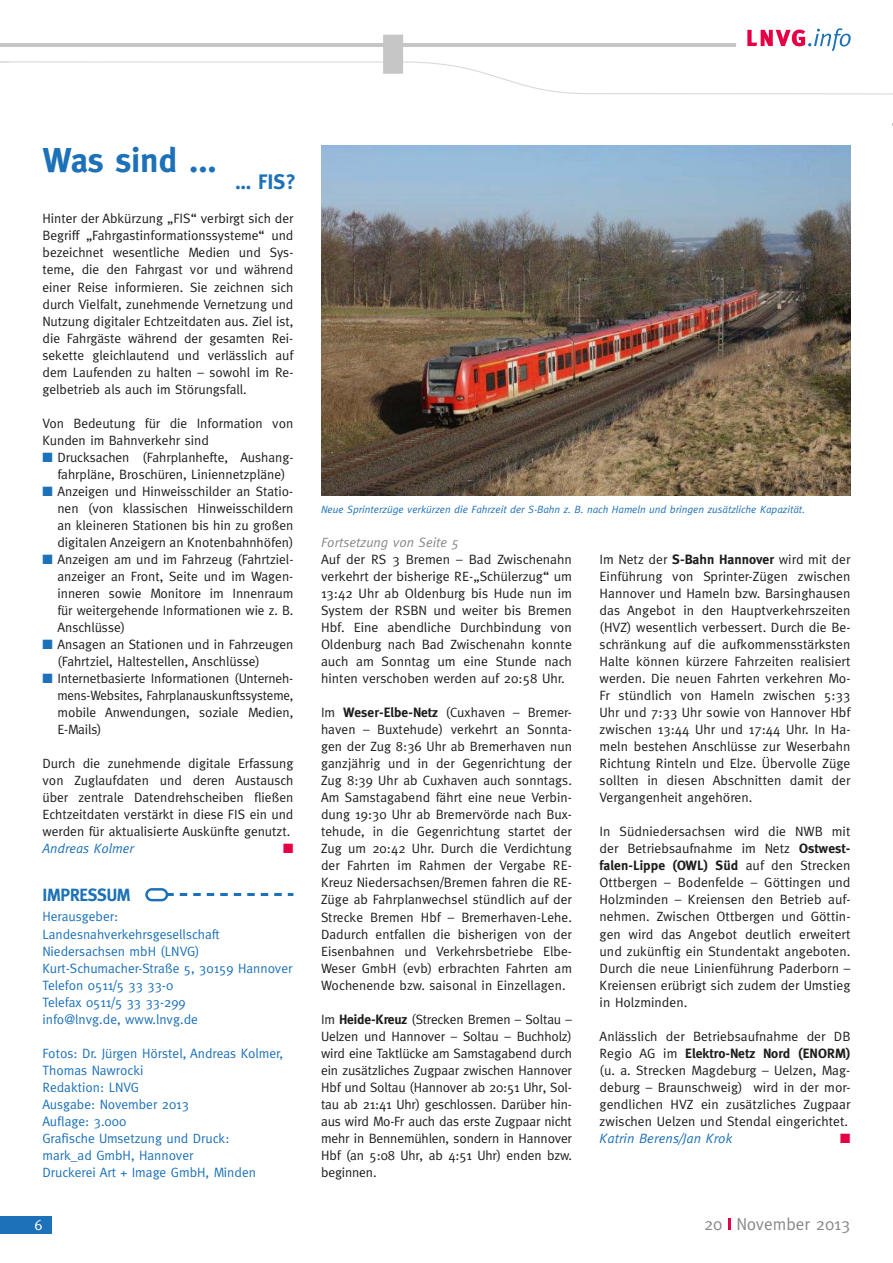
<style>
.page{position:relative;width:893px;height:1263px;background:#fff}
.page>*{position:absolute;margin:0;border:0;box-sizing:border-box;transform-origin:0 0}
.t1{font:700 34.5px "Meta";color:#1d71b8}
.t2{font:700 21px "Meta";color:#1d71b8}
.t3{font:700 17.7px "Meta";letter-spacing:-.02em;color:#1d71b8}
.t4{font:17.25px "Meta";color:#8a8989}
.t5{font:15px "Meta";color:#fff}
.t6{font:13.5px/17px "Meta";color:#1d1d1b;text-align:justify}
.t7{font:13.5px/17px "Meta";color:#1d71b8}
.t8{font:italic 13.5px "Meta";letter-spacing:.005em;color:#1d71b8}
.t9{font:italic 13.5px "Meta";color:#878787}
.t10{font:13.5px "Zapf Dingbats ITC";color:#e50046}
.t11{font:italic 10.5px "Meta";color:#1d71b8}
.s1{color:#1d71b8}
.s2{font-weight:700}
</style>
<div class="page">
<div style="left:0;top:1216px;width:51px;height:17px;background:#1d71b8"></div>
<svg style="left:728px;top:1218px;width:3px;height:12px"></svg>
<svg style="left:288px;top:893px;width:5px;height:3px"></svg>
<svg style="left:274px;top:893px;width:8px;height:3px"></svg>
<svg style="left:261px;top:893px;width:7px;height:3px"></svg>
<svg style="left:247px;top:893px;width:8px;height:3px"></svg>
<svg style="left:234px;top:893px;width:7px;height:3px"></svg>
<svg style="left:220px;top:893px;width:8px;height:3px"></svg>
<svg style="left:207px;top:893px;width:7px;height:3px"></svg>
<svg style="left:193px;top:893px;width:8px;height:3px"></svg>
<svg style="left:180px;top:893px;width:7px;height:3px"></svg>
<svg style="left:145px;top:888px;width:29px;height:13px"></svg>
<svg style="left:0;top:28px;width:893px;height:67px"></svg>
<img style="left:321px;top:146px;width:529px;height:350px">
<h1 class="t1" style="left:43px;top:140px;width:176px">Was sind ...</h1>
<h2 class="t2" style="left:235px;top:170px;width:62px">… FIS?</h2>
<p class="t6" style="left:43px;top:210px;width:252px">Hinter der Abkürzung „FIS“ verbirgt sich der Begriff „Fahrgastinformationssysteme“ und bezeichnet wesentliche Medien und Sys&shy;teme, die den Fahrgast vor und während einer Reise informieren. Sie zeichnen sich durch Vielfalt, zunehmende Vernetzung und Nutzung digitaler Echtzeitdaten aus. Ziel ist, die Fahrgäste während der gesamten Rei&shy;sekette gleichlautend und verlässlich auf dem Laufenden zu halten – sowohl im Re&shy;gelbetrieb als auch im Störungsfall.</p>
<p class="t6" style="left:43px;top:414px;width:252px">Von Bedeutung für die Information von<br>Kunden im Bahnverkehr sind</p>
<p class="t6" style="left:43px;top:448px;width:252px;text-align:center"><span class="s1">■</span> Drucksachen (Fahrplanhefte, Aushang&shy;fahrpläne, Broschüren, Liniennetzpläne)</p>
<p class="t6" style="left:57px;top:482px;width:237px;text-indent:-15px"><span class="s1">■</span> Anzeigen und Hinweisschilder an Statio&shy;nen (von klassischen Hinweisschildern an kleineren Stationen bis hin zu großen digitalen Anzeigern an Knotenbahnhöfen)</p>
<p class="t6" style="left:57px;top:550px;width:238px;text-indent:-15px"><span class="s1">■</span> Anzeigen am und im Fahrzeug (Fahrtziel&shy;anzeiger an Front, Seite und im Wagen&shy;inneren sowie Monitore im Innenraum für weitergehende Informationen wie z. B.<br>Anschlüsse)</p>
<p class="t6" style="left:57px;top:636px;width:237px;text-indent:-15px"><span class="s1">■</span> Ansagen an Stationen und in Fahrzeugen (Fahrtziel, Haltestellen, Anschlüsse)</p>
<p class="t6" style="left:57px;top:670px;width:237px;text-indent:-15px"><span class="s1">■</span> Internetbasierte Informationen (Unterneh&shy;mens-Websites, Fahrplanauskunftssysteme, mobile Anwendungen, soziale Medien, E-Mails)</p>
<p class="t6" style="left:43px;top:755px;width:252px">Durch die zunehmende digitale Erfassung von Zuglaufdaten und deren Austausch über zentrale Datendrehscheiben fließen Echtzeitdaten verstärkt in diese FIS ein und werden für aktualisierte Auskünfte genutzt.</p>
<p class="t8" style="left:43px;top:841px;width:93px">Andreas Kolmer</p>
<p class="t10" style="left:283px;top:842px;width:12px">■</p>
<p class="t10" style="left:283px;top:757px;width:12px">■</p>
<h3 class="t3" style="left:43px;top:885px;width:90px">IMPRESSUM</h3>
<p class="t7" style="left:43px;top:908px;width:251px">Herausgeber:<br>Landesnahverkehrsgesellschaft<br>Niedersachsen mbH (LNVG)<br>Kurt-Schumacher-Straße 5, 30159 Hannover<br>Telefon 0511/5 33 33-0<br>Telefax 0511/5 33 33-299<br>info@lnvg.de, www.lnvg.de</p>
<p class="t7" style="left:43px;top:1044px;width:242px">Fotos: Dr. Jürgen Hörstel, Andreas Kolmer,<br>Thomas Nawrocki<br>Redaktion: LNVG<br>Ausgabe: November 2013<br>Auflage: 3.000<br>Grafische Umsetzung und Druck:<br>mark_ad GmbH, Hannover<br>Druckerei Art + Image GmbH, Minden</p>
<p class="t5" style="left:34px;top:1216px;width:10px">6</p>
<p class="t11" style="left:321px;top:503px;width:485px">Neue Sprinterzüge verkürzen die Fahrzeit der S-Bahn z. B. nach Hameln und bringen zusätzliche Kapazität.</p>
<p class="t9" style="left:321px;top:535px;width:139px">Fortsetzung von Seite 5</p>
<p class="t6" style="left:321px;top:551px;width:252px">Auf der RS 3 Bremen – Bad Zwischenahn verkehrt der bisherige RE-„Schülerzug“ um 13:42 Uhr ab Oldenburg bis Hude nun im System der RSBN und weiter bis Bremen Hbf. Eine abendliche Durchbindung von Oldenburg nach Bad Zwischenahn konnte auch am Sonntag um eine Stunde nach hinten verschoben werden auf 20:58 Uhr.</p>
<p class="t6" style="left:321px;top:704px;width:252px">Im <span class="s2">Weser-Elbe-Netz</span> (Cuxhaven – Bremer&shy;haven – Buxtehude) verkehrt an Sonnta&shy;gen der Zug 8:36 Uhr ab Bremerhaven nun ganzjährig und in der Gegenrichtung der Zug 8:39 Uhr ab Cuxhaven auch sonntags.<br>Am Samstagabend fährt eine neue Verbin&shy;dung 19:30 Uhr ab Bremervörde nach Bux&shy;tehude, in die Gegenrichtung startet der Zug um 20:42 Uhr. Durch die Verdichtung der Fahrten im Rahmen der Vergabe RE-Kreuz Niedersachsen/Bremen fahren die RE-Züge ab Fahrplanwechsel stündlich auf der Strecke Bremen Hbf – Bremerhaven-Lehe.<br>Dadurch entfallen die bisherigen von der Eisenbahnen und Verkehrsbetriebe Elbe-Weser GmbH (evb) erbrachten Fahrten am Wochenende bzw. saisonal in Einzellagen.</p>
<p class="t6" style="left:321px;top:1010px;width:252px">Im <span class="s2">Heide-Kreuz</span> (Strecken Bremen – Soltau – Uelzen und Hannover – Soltau – Buchholz) wird eine Taktlücke am Samstagabend durch ein zusätzliches Zugpaar zwischen Hannover Hbf und Soltau (Hannover ab 20:51 Uhr, Sol&shy;tau ab 21:41 Uhr) geschlossen. Darüber hin&shy;aus wird Mo-Fr auch das erste Zugpaar nicht mehr in Bennemühlen, sondern in Hannover Hbf (an 5:08 Uhr, ab 4:51 Uhr) enden bzw. beginnen.</p>
<p class="t6" style="left:600px;top:551px;width:252px">Im Netz der <span class="s2">S-Bahn Hannover</span> wird mit der Einführung von Sprinter-Zügen zwischen Hannover und Hameln bzw. Barsinghausen das Angebot in den Hauptverkehrszeiten (HVZ) wesentlich verbessert. Durch die Be&shy;schränkung auf die aufkommensstärksten Halte können kürzere Fahrzeiten realisiert werden. Die neuen Fahrten verkehren Mo-Fr stündlich von Hameln zwischen 5:33<br>Uhr und 7:33 Uhr sowie von Hannover Hbf zwischen 13:44 Uhr und 17:44 Uhr. In Ha&shy;meln bestehen Anschlüsse zur Weserbahn Richtung Rinteln und Elze. Übervolle Züge sollten in diesen Abschnitten damit der Vergangenheit angehören.</p>
<p class="t6" style="left:600px;top:823px;width:252px">In Südniedersachsen wird die NWB mit der Betriebsaufnahme im Netz <span class="s2">Ostwest&shy;falen-Lippe (OWL) Süd</span> auf den Strecken Ottbergen – Bodenfelde – Göttingen und Holzminden – Kreiensen den Betrieb auf&shy;nehmen. Zwischen Ottbergen und Göttin&shy;gen wird das Angebot deutlich erweitert und zukünftig ein Stundentakt angeboten.<br>Durch die neue Linienführung Paderborn – Kreiensen erübrigt sich zudem der Umstieg in Holzminden.</p>
<p class="t6" style="left:600px;top:1027px;width:252px">Anlässlich der Betriebsaufnahme der DB Regio AG im <span class="s2">Elektro-Netz Nord (ENORM) </span>(u. a. Strecken Magdeburg – Uelzen, Mag&shy;deburg – Braunschweig) wird in der mor&shy;gendlichen HVZ ein zusätzliches Zugpaar zwischen Uelzen und Stendal eingerichtet.</p>
<p class="t8" style="left:600px;top:1130px;width:135px">Katrin Berens/Jan Krok</p>
<p class="t10" style="left:840px;top:1132px;width:12px">■</p>
<p class="t4" style="left:704px;top:1214px;width:148px">20 November 2013</p>
</div>
